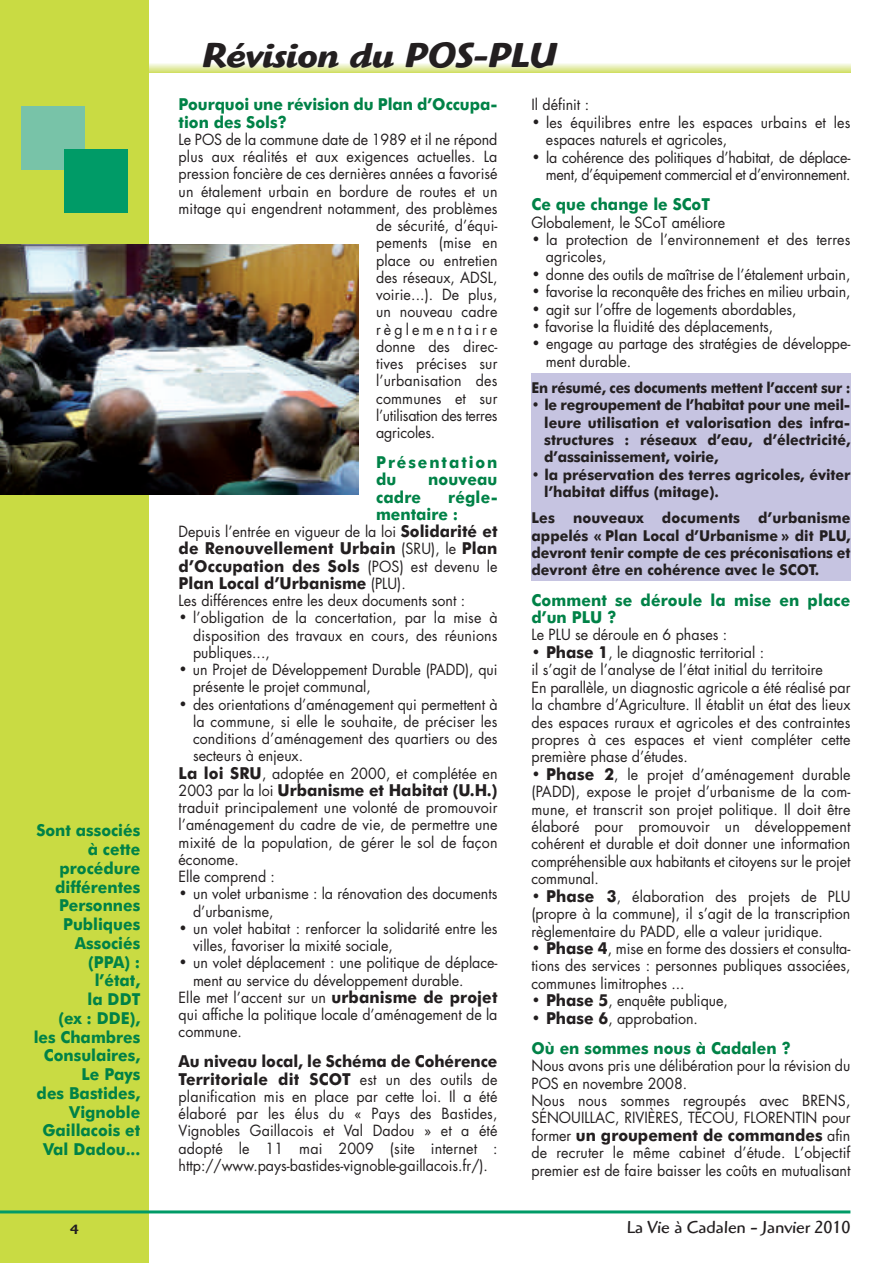
<style>
.page{position:relative;width:893px;height:1263px;background:#fff}
.page>*{position:absolute;margin:0;border:0;box-sizing:border-box;transform-origin:0 0}
.t1{font:italic 700 36px "Highlander";color:#231f20}
.t2{font:18px "Highlander";color:#231f20}
.t3{font:700 16.5px/18.8px "Futura BT";color:#008247;scale:.95 1}
.t4{font:700 16.5px/17.2px "Futura BT";color:#231f20;text-align:justify;scale:.95 1}
.t5{font:700 16.5px/17.2px "Futura BT";letter-spacing:.12em;color:#008247;scale:.95 1}
.t6{font:15px/17.4px "Futura";color:#231f20;scale:.95 1}
.t7{font:700 15px/17.4px "Futura BT";color:#231f20;text-align:justify;scale:.95 1}
.t8{font:15px/17.4px "Futura";letter-spacing:-.025em;color:#231f20;text-align:right;scale:.95 1}
.t9{font:700 15px "Futura BT";color:#231f20;scale:.92 1}
.t10{font:15px "Futura";letter-spacing:-.02em;color:#231f20;scale:.95 1}
.t11{font:15px "Futura";letter-spacing:.215em;color:#231f20;scale:.95 1}
.t12{font:500 14.1px "Highlander";color:#231f20;scale:1.28 1}
.s1{font-family:"Futura BT";font-weight:700;font-size:16.5px}
.s2{font-family:"Futura";font-weight:400;font-size:15px}
</style>
<div class="page">
<div style="left:531px;top:373px;width:319px;height:208px;background:#c6c4e1"></div>
<svg style="left:149px;top:64px;width:701px;height:8px;background:#e4ecab"></svg>
<div style="left:0;top:0;width:149px;height:1263px;background:#c9db43"></div>
<hr style="left:0;top:1210px;width:850px;height:3px;background:#009b67">
<div style="left:21px;top:106px;width:64px;height:64px;background:#78c3a8"></div>
<div style="left:64px;top:149px;width:64px;height:64px;background:#009b67"></div>
<img style="left:0;top:244px;width:358px;height:250px">
<p class="t3" style="left:34px;top:822px;width:114px;text-align:right">Sont associés à cette procédure différentes<br>Personnes<br>Publiques<br>Associés (PPA) :<br>l’état,<br>la DDT<br>(ex : DDE), les Chambres<br>Consulaires,<br>Le Pays<br>des Bastides,<br>Vignoble<br>Gaillacois et<br>Val Dadou...</p>
<h1 class="t1" style="left:202px;top:35px;width:356px">Révision du POS-PLU</h1>
<p class="t3" style="left:179px;top:97px;width:337px;line-height:17.2px">Pourquoi une révision du Plan d’Occupa&shy;tion des Sols?</p>
<p class="t6" style="left:179px;top:132px;width:337px">Le POS de la commune date de 1989 et il ne répond</p>
<p class="t6" style="left:179px;top:149px;width:337px">plus aux réalités et aux exigences actuelles. La</p>
<p class="t6" style="left:179px;top:166px;width:337px">pression foncière de ces dernières années a favorisé</p>
<p class="t6" style="left:179px;top:184px;width:337px">un étalement urbain en bordure de routes et un</p>
<p class="t6" style="left:179px;top:201px;width:337px">mitage qui engendrent notamment, des problèmes</p>
<p class="t6" style="left:376px;top:218px;width:129px">de sécurité, d’équi-</p>
<p class="t6" style="left:376px;top:235px;width:129px">pements (mise en</p>
<p class="t6" style="left:376px;top:253px;width:129px">place ou entretien</p>
<p class="t6" style="left:376px;top:270px;width:129px">des réseaux, ADSL,</p>
<p class="t6" style="left:376px;top:287px;width:129px">voirie...). De plus,</p>
<p class="t6" style="left:376px;top:304px;width:129px">un nouveau cadre</p>
<p class="t11" style="left:376px;top:322px;width:129px">règlementaire</p>
<p class="t6" style="left:376px;top:339px;width:129px">donne des direc-</p>
<p class="t6" style="left:376px;top:356px;width:129px">tives précises sur</p>
<p class="t6" style="left:376px;top:373px;width:129px">l’urbanisation des</p>
<p class="t6" style="left:376px;top:391px;width:129px">communes et sur</p>
<p class="t10" style="left:376px;top:408px;width:129px">l’utilisation des terres</p>
<p class="t6" style="left:376px;top:425px;width:64px">agricoles.</p>
<p class="t5" style="left:376px;top:455px;width:129px">Présentation du</p>
<p class="t6" style="left:531px;top:97px;width:62px">Il définit :</p>
<p class="t6" style="left:546px;top:115px;width:322px;text-indent:-14px"><span class="s1">•</span> les équilibres entre les espaces urbains et les espaces naturels et agricoles,</p>
<p class="t8" style="left:531px;top:149px;width:337px"><span class="s1">•</span> la cohérence des politiques d’habitat, de déplace&shy;ment, d’équipement commercial et d’environnement.</p>
<p class="t3" style="left:531px;top:196px;width:189px">Ce que change le SCoT</p>
<p class="t6" style="left:531px;top:214px;width:206px">Globalement, le SCoT améliore</p>
<p class="t6" style="left:546px;top:232px;width:322px;text-indent:-14px"><span class="s1">•</span> la protection de l’environnement et des terres agricoles,</p>
<p class="t6" style="left:531px;top:267px;width:337px"><span class="s1">•</span> donne des outils de maîtrise de l’étalement urbain,</p>
<p class="t6" style="left:531px;top:284px;width:337px"><span class="s1">•</span> favorise la reconquête des friches en milieu urbain,</p>
<p class="t6" style="left:531px;top:302px;width:280px"><span class="s1">•</span> agit sur l’offre de logements abordables,</p>
<p class="t6" style="left:531px;top:319px;width:256px"><span class="s1">•</span> favorise la fluidité des déplacements,</p>
<p class="t6" style="left:546px;top:336px;width:322px;text-indent:-14px"><span class="s1">•</span> engage au partage des stratégies de développe&shy;ment durable.</p>
<p class="t9" style="left:531px;top:381px;width:348px">En résumé, ces documents mettent l’accent sur :</p>
<p class="t7" style="left:544px;top:397px;width:324px;text-indent:-13px">• le regroupement de l’habitat pour une meil&shy;leure utilisation et valorisation des infra&shy;structures : réseaux d’eau, d’électricité, d’assainissement, voirie,</p>
<p class="t7" style="left:544px;top:467px;width:324px;text-indent:-13px">• la préservation des terres agricoles, éviter l’habitat diffus (mitage).</p>
<p class="t7" style="left:531px;top:510px;width:337px">Les nouveaux documents d’urbanisme appelés « Plan Local d’Urbanisme » dit PLU, devront tenir compte de ces préconisations et devront être en cohérence avec le SCOT.</p>
<p class="t3" style="left:531px;top:592px;width:337px;line-height:17.4px">Comment se déroule la mise en place d’un PLU ?</p>
<p class="t6" style="left:531px;top:627px;width:207px">Le PLU se déroule en 6 phases :</p>
<p class="t6" style="left:531px;top:645px;width:337px"><span class="s1">• Phase 1</span>, le diagnostic territorial :<br>il s’agit de l’analyse de l’état initial du territoire<br>En parallèle, un diagnostic agricole a été réalisé par la chambre d’Agriculture. Il établit un état des lieux des espaces ruraux et agricoles et des contraintes propres à ces espaces et vient compléter cette première phase d’études.</p>
<p class="t6" style="left:531px;top:767px;width:337px;text-align:justify"><span class="s1">• Phase 2</span>, le projet d’aménagement durable (PADD), expose le projet d’urbanisme de la com&shy;mune, et transcrit son projet politique. Il doit être élaboré pour promouvoir un développement cohérent et durable et doit donner une information compréhensible aux habitants et citoyens sur le projet communal.</p>
<p class="t6" style="left:531px;top:889px;width:337px;text-align:justify"><span class="s1">• Phase 3</span>, élaboration des projets de PLU (propre à la commune), il s’agit de la transcription règlementaire du PADD, elle a valeur juridique.</p>
<p class="t6" style="left:531px;top:941px;width:337px;text-align:justify"><span class="s1">• Phase 4</span>, mise en forme des dossiers et consulta&shy;tions des services : personnes publiques associées, communes limitrophes ...</p>
<p class="t6" style="left:531px;top:993px;width:208px"><span class="s1">• Phase 5</span>, enquête publique,</p>
<p class="t6" style="left:531px;top:1010px;width:177px"><span class="s1">• Phase 6</span>, approbation.</p>
<p class="t3" style="left:531px;top:1040px;width:275px">Où en sommes nous à Cadalen ?</p>
<p class="t6" style="left:531px;top:1058px;width:337px">Nous avons pris une délibération pour la révision du POS en novembre 2008.<br>Nous nous sommes regroupés avec BRENS, SÉNOUILLAC, RIVIÈRES, TÉCOU, FLORENTIN pour</p>
<p class="t4" style="left:531px;top:1128px;width:337px"><span class="s2">former</span> un groupement de commandes <span class="s2">afin</span></p>
<p class="t6" style="left:531px;top:1145px;width:337px">de recruter le même cabinet d’étude. L’objectif premier est de faire baisser les coûts en mutualisant</p>
<p class="t3" style="left:428px;top:471px;width:75px">nouveau</p>
<p class="t3" style="left:376px;top:489px;width:130px;line-height:17.2px;text-indent:72px">régle&shy;mentaire :</p>
<p class="t6" style="left:179px;top:524px;width:337px">Depuis l’entrée en vigueur de la loi <span class="s1">Solidarité et</span></p>
<p class="t4" style="left:179px;top:541px;width:337px">de Renouvellement Urbain <span class="s2">(SRU), le</span> Plan d’Occupation des Sols <span class="s2">(POS) est devenu le </span>Plan Local d’Urbanisme <span class="s2">(PLU).</span></p>
<p class="t6" style="left:179px;top:593px;width:303px">Les différences entre les deux documents sont :</p>
<p class="t6" style="left:193px;top:610px;width:322px;text-align:justify;text-indent:-14px"><span class="s1">•</span> l’obligation de la concertation, par la mise à disposition des travaux en cours, des réunions publiques...,</p>
<p class="t6" style="left:193px;top:662px;width:322px;text-indent:-14px"><span class="s1">•</span> un Projet de Développement Durable (PADD), qui présente le projet communal,</p>
<p class="t6" style="left:179px;top:697px;width:337px"><span class="s1">•</span> des orientations d’aménagement qui permettent à</p>
<p class="t6" style="left:193px;top:714px;width:322px">la commune, si elle le souhaite, de préciser les</p>
<p class="t6" style="left:193px;top:731px;width:322px">conditions d’aménagement des quartiers ou des</p>
<p class="t6" style="left:193px;top:748px;width:117px">secteurs à enjeux.</p>
<p class="t6" style="left:179px;top:766px;width:337px"><span class="s1">La loi SRU</span>, adoptée en 2000, et complétée en</p>
<p class="t4" style="left:179px;top:783px;width:337px"><span class="s2">2003 par la loi</span> Urbanisme et Habitat (U.H.)</p>
<p class="t6" style="left:179px;top:800px;width:337px">traduit principalement une volonté de promouvoir l’aménagement du cadre de vie, de permettre une mixité de la population, de gérer le sol de façon économe.<br>Elle comprend :</p>
<p class="t6" style="left:193px;top:886px;width:322px;text-indent:-14px"><span class="s1">•</span> un volet urbanisme : la rénovation des documents d’urbanisme,</p>
<p class="t6" style="left:193px;top:921px;width:322px;text-indent:-14px"><span class="s1">•</span> un volet habitat : renforcer la solidarité entre les villes, favoriser la mixité sociale,</p>
<p class="t6" style="left:179px;top:955px;width:337px"><span class="s1">•</span> un volet déplacement : une politique de déplace-</p>
<p class="t6" style="left:193px;top:973px;width:286px">ment au service du développement durable.</p>
<p class="t6" style="left:179px;top:990px;width:337px">Elle met l’accent sur un <span class="s1">urbanisme de projet</span></p>
<p class="t6" style="left:179px;top:1007px;width:337px">qui affiche la politique locale d’aménagement de la</p>
<p class="t6" style="left:179px;top:1024px;width:68px">commune.</p>
<p class="t4" style="left:179px;top:1054px;width:337px">Au niveau local, le Schéma de Cohérence<br>Territoriale dit SCOT <span class="s2">est un des outils de</span></p>
<p class="t6" style="left:179px;top:1089px;width:337px;text-align:justify">planification mis en place par cette loi. Il a été élaboré par les élus du « Pays des Bastides, Vignobles Gaillacois et Val Dadou » et a été adopté le 11 mai 2009 (site internet : http://www.pays-bastides-vignoble-gaillacois.fr/).</p>
<p class="t3" style="left:376px;top:489px;width:49px">cadre</p>
<p class="t12" style="left:70px;top:1221px;width:9px">4</p>
<p class="t2" style="left:627px;top:1220px;width:225px">La Vie à Cadalen - Janvier 2010</p>
</div>
